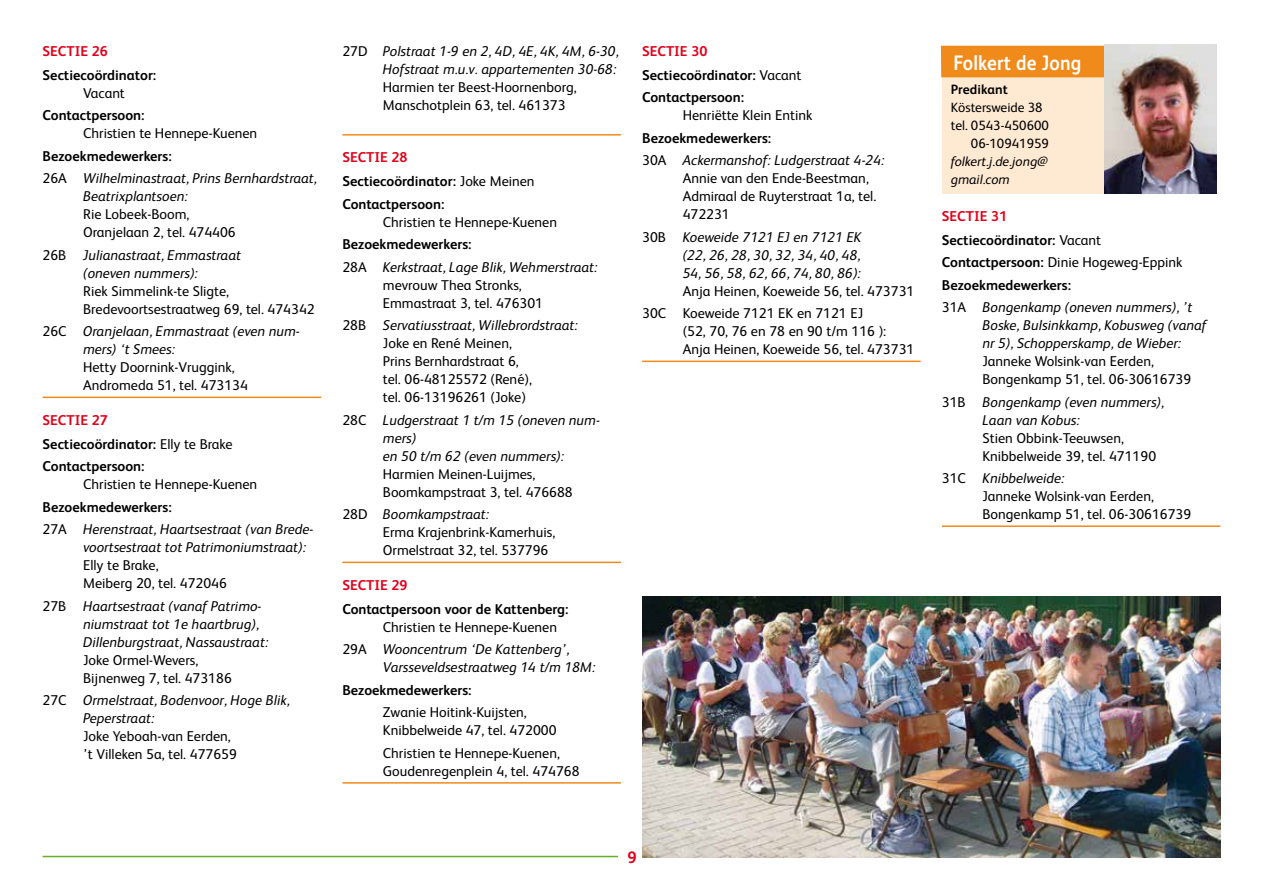
<style>
.page{position:relative;width:1263px;height:893px;background:#fff}
.page>*{position:absolute;margin:0;border:0;box-sizing:border-box;transform-origin:0 0}
.t1{font:700 21px "FS Albert";letter-spacing:.01em;color:#fff;scale:.9 1}
.t2{font:700 16.5px "FS Albert";color:#e2001a}
.t3{font:14.25px/18px "FS Albert";color:#000}
.t4{font:italic 14.25px/18px "FS Albert";color:#000}
.t5{font:700 14.25px/24px "FS Albert";color:#000}
.t6{font:700 14.25px "FS Albert";color:#e2001a}
.t7{font:13.5px "FS Albert";color:#000}
.t8{font:italic 13.5px/18px "FS Albert";color:#000}
.t9{font:700 13.5px "FS Albert";letter-spacing:.005em;color:#000}
.s1{font-weight:700;font-style:normal}
.s2{font-style:normal}
.s3{color:#e2001a}
.s4{font-weight:400}
.s5{font-style:italic}
.s6{font-weight:400;font-style:italic}
</style>
<div class="page">
<hr style="left:43px;top:397px;width:278px;height:1px;background:#f08a1a">
<hr style="left:342px;top:134px;width:279px;height:2px;background:#f08a1a">
<hr style="left:342px;top:562px;width:279px;height:1px;background:#f08a1a">
<hr style="left:342px;top:782px;width:279px;height:2px;background:#f08a1a">
<hr style="left:642px;top:361px;width:279px;height:1px;background:#f08a1a">
<hr style="left:942px;top:525px;width:278px;height:2px;background:#f08a1a">
<div style="left:942px;top:75px;width:274px;height:119px;background:#fee9d3"></div>
<div style="left:941px;top:46px;width:275px;height:31px;background:#f08a1a"></div>
<img style="left:1104px;top:45px;width:112px;height:148px">
<img style="left:643px;top:597px;width:577px;height:260px">
<hr style="left:43px;top:856px;width:575px;height:1px;background:#67af24">
<p class="t6" style="left:43px;top:41px;width:67px">SECTIE 26</p>
<p class="t5" style="left:43px;top:62px;width:115px">Sectiecoördinator:</p>
<p class="t3" style="left:83px;top:83px;width:43px">Vacant</p>
<p class="t5" style="left:43px;top:103px;width:104px">Contactpersoon:</p>
<p class="t3" style="left:83px;top:124px;width:176px">Christien te Hennepe-Kuenen</p>
<p class="t4" style="left:43px;top:144px;width:276px;line-height:22.5px"><span class="s1">Bezoekmedewerkers:<br></span><span class="s2">26A</span> Wilhelminastraat, Prins Bernhardstraat,</p>
<p class="t4" style="left:83px;top:186px;width:106px">Beatrixplantsoen:</p>
<p class="t3" style="left:83px;top:205px;width:154px">Rie Lobeek-Boom,<br>Oranjelaan 2, tel. 474406</p>
<p class="t4" style="left:43px;top:245px;width:200px;text-align:center"><span class="s2">26B</span> Julianastraat, Emmastraat (oneven -nummers):</p>
<p class="t3" style="left:83px;top:281px;width:233px">Riek Simmelink-te Sligte,<br>Bredevoortsestraatweg 69, tel. 474342</p>
<p class="t4" style="left:83px;top:321px;width:218px;text-indent:-40px"><span class="s2">26C</span> Oranjelaan, Emmastraat (even num&shy;mers) ‘t Smees:</p>
<p class="t3" style="left:83px;top:358px;width:166px">Hetty Doornink-Vruggink,<br>Andromeda 51, tel. 473134</p>
<p class="t5" style="left:43px;top:407px;width:192px"><span class="s3">SECTIE 27<br></span>Sectiecoördinator: <span class="s4">Elly te Brake</span></p>
<p class="t5" style="left:43px;top:454px;width:104px">Contactpersoon:</p>
<p class="t3" style="left:83px;top:475px;width:176px">Christien te Hennepe-Kuenen</p>
<p class="t4" style="left:43px;top:495px;width:272px;line-height:22.5px"><span class="s1">Bezoekmedewerkers:<br></span><span class="s2">27A</span> Herenstraat, Haartsestraat (van Brede-</p>
<p class="t4" style="left:83px;top:537px;width:224px">voortsestraat tot Patrimoniumstraat):</p>
<p class="t3" style="left:83px;top:556px;width:145px">Elly te Brake,<br>Meiberg 20, tel. 472046</p>
<p class="t4" style="left:83px;top:596px;width:187px;text-indent:-40px"><span class="s2">27B</span> Haartsestraat (vanaf Patrimo&shy;niumstraat tot 1e haartbrug),<br>Dillenburgstraat, Nassaustraat:</p>
<p class="t3" style="left:83px;top:650px;width:150px">Joke Ormel-Wevers,<br>Bijnenweg 7, tel. 473186</p>
<p class="t4" style="left:83px;top:690px;width:208px;text-indent:-40px"><span class="s2">27C</span> Ormelstraat, Bodenvoor, Hoge Blik,<br>Peperstraat:</p>
<p class="t3" style="left:83px;top:727px;width:155px">Joke Yeboah-van Eerden, ’t Villeken 5a, tel. 477659</p>
<p class="t4" style="left:342px;top:41px;width:278px;text-align:right"><span class="s2">27D</span> Polstraat 1-9 en 2, 4D, 4E, 4K, 4M, 6-30,<br>Hofstraat m.u.v. appartementen 30-68:</p>
<p class="t3" style="left:383px;top:77px;width:195px">Harmien ter Beest-Hoornenborg,<br>Manschotplein 63, tel. 461373</p>
<p class="t5" style="left:342px;top:145px;width:194px"><span class="s3">SECTIE 28<br></span>Sectiecoördinator: <span class="s4">Joke Meinen</span></p>
<p class="t5" style="left:342px;top:191px;width:104px">Contactpersoon:</p>
<p class="t3" style="left:383px;top:212px;width:176px">Christien te Hennepe-Kuenen</p>
<p class="t4" style="left:342px;top:232px;width:257px;line-height:22.5px"><span class="s1">Bezoekmedewerkers:<br></span><span class="s2">28A</span> Kerkstraat, Lage Blik, Wehmerstraat:</p>
<p class="t3" style="left:383px;top:275px;width:162px">mevrouw Thea Stronks,<br>Emmastraat 3, tel. 476301</p>
<p class="t3" style="left:383px;top:316px;width:196px;text-indent:-40px">28B <span class="s5">Servatiusstraat, Willebrordstraat:<br></span>Joke en René Meinen,<br>Prins Bernhardstraat 6,<br>tel. 06-48125572 (René),<br>tel. 06-13196261 (Joke)</p>
<p class="t4" style="left:383px;top:410px;width:219px;text-indent:-40px"><span class="s2">28C</span> Ludgerstraat 1 t/m 15 (oneven num&shy;mers)<br>en 50 t/m 62 (even nummers):</p>
<p class="t3" style="left:383px;top:464px;width:191px">Harmien Meinen-Luijmes,<br>Boomkampstraat 3, tel. 476688</p>
<p class="t3" style="left:383px;top:505px;width:174px;text-indent:-40px">28D <span class="s5">Boomkampstraat:<br></span>Erma Krajenbrink-Kamerhuis,<br>Ormelstraat 32, tel. 537796</p>
<p class="t6" style="left:342px;top:575px;width:67px">SECTIE 29</p>
<p class="t5" style="left:342px;top:596px;width:228px">Contactpersoon voor de Kattenberg:</p>
<p class="t3" style="left:342px;top:615px;width:228px;line-height:22.5px;text-indent:40px">Christien te Hennepe-Kuenen<br>29A <span class="s5">Wooncentrum ‘De Kattenberg’,</span></p>
<p class="t4" style="left:383px;top:657px;width:214px">Varsseveldsestraatweg 14 t/m 18M:</p>
<p class="t5" style="left:342px;top:677px;width:131px">Bezoekmedewerkers:</p>
<p class="t3" style="left:383px;top:703px;width:175px">Zwanie Hoitink-Kuijsten,<br>Knibbelweide 47, tel. 472000</p>
<p class="t3" style="left:383px;top:743px;width:198px">Christien te Hennepe-Kuenen,<br>Goudenregenplein 4, tel. 474768</p>
<p class="t5" style="left:642px;top:38px;width:161px"><span class="s3">SECTIE 30<br></span>Sectiecoördinator: <span class="s4">Vacant</span></p>
<p class="t5" style="left:642px;top:85px;width:104px">Contactpersoon:</p>
<p class="t3" style="left:683px;top:106px;width:131px">Henriëtte Klein Entink</p>
<p class="t4" style="left:642px;top:126px;width:244px;line-height:22.5px"><span class="s1">Bezoekmedewerkers:<br></span><span class="s2">30A</span> Ackermanshof: Ludgerstraat 4-24:</p>
<p class="t3" style="left:683px;top:169px;width:195px">Annie van den Ende-Beestman,<br>Admiraal de Ruyterstraat 1a, tel.<br>472231</p>
<p class="t4" style="left:683px;top:227px;width:180px;text-align:justify;text-indent:-40px"><span class="s2">30B</span> Koeweide 7121 EJ en 7121 EK (22, 26, 28, 30, 32, 34, 40, 48, 54, 56, 58, 62, 66, 74, 80, 86):</p>
<p class="t3" style="left:642px;top:279px;width:274px;line-height:22.5px;text-indent:40px">Anja Heinen, Koeweide 56, tel. 473731<br>30C Koeweide 7121 EK en 7121 EJ</p>
<p class="t3" style="left:683px;top:322px;width:233px">(52, 70, 76 en 78 en 90 t/m 116 ):<br>Anja Heinen, Koeweide 56, tel. 473731</p>
<p class="t2" style="left:627px;top:846px;width:11px">9</p>
<h1 class="t1" style="left:954px;top:48px;width:143px">Folkert de Jong</h1>
<p class="t9" style="left:951px;top:81px;width:59px">Predikant</p>
<p class="t7" style="left:951px;top:99px;width:93px">Köstersweide 38</p>
<p class="t7" style="left:951px;top:117px;width:100px">tel. 0543-450600</p>
<p class="t7" style="left:971px;top:135px;width:79px">06-10941959</p>
<p class="t8" style="left:951px;top:152px;width:99px">folkert.j.de.jong@ gmail.com</p>
<p class="t5" style="left:942px;top:203px;width:161px"><span class="s3">SECTIE 31<br></span>Sectiecoördinator: <span class="s4">Vacant</span></p>
<p class="t5" style="left:942px;top:250px;width:252px;line-height:22.5px">Contactpersoon: <span class="s4">Dinie Hogeweg-Eppink<br></span>Bezoekmedewerkers:<br><span class="s4">31A</span> <span class="s6">Bongenkamp (oneven nummers), ’t</span></p>
<p class="t4" style="left:982px;top:315px;width:226px">Boske, Bulsinkkamp, Kobusweg (vanaf nr 5), Schopperskamp, de Wieber:</p>
<p class="t3" style="left:982px;top:351px;width:210px">Janneke Wolsink-van Eerden,<br>Bongenkamp 51, tel. 06-30616739</p>
<p class="t4" style="left:982px;top:392px;width:183px;text-indent:-40px"><span class="s2">31B</span> Bongenkamp (even nummers),<br>Laan van Kobus:</p>
<p class="t3" style="left:982px;top:428px;width:175px">Stien Obbink-Teeuwsen,<br>Knibbelweide 39, tel. 471190</p>
<p class="t3" style="left:982px;top:468px;width:210px;text-indent:-40px">31C <span class="s5">Knibbelweide:<br></span>Janneke Wolsink-van Eerden,<br>Bongenkamp 51, tel. 06-30616739</p>
</div>
